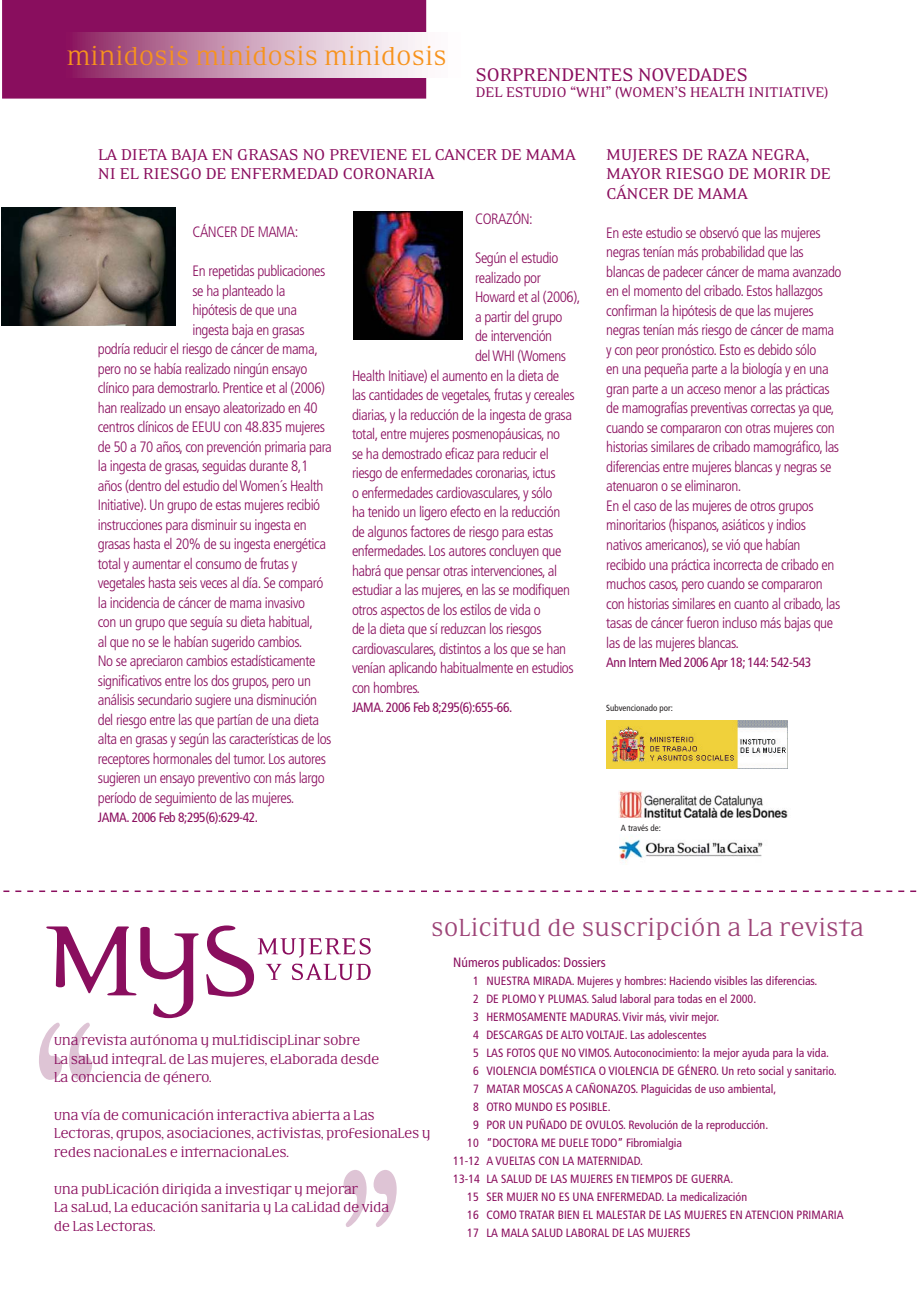
<style>
.page{position:relative;width:919px;height:1289px;background:#fff}
.page>*{position:absolute;margin:0;border:0;box-sizing:border-box;transform-origin:0 0}
.t1{font:24px "Eidetic Neo Omni";color:#f7931d}
.t2{font:22.8px "Eidetic Neo Omni";color:#9d4477}
.t3{font:21px "Eidetic Neo Omni";letter-spacing:-.03em;color:#8a0e5e}
.t4{font:18px/19.5px "Eidetic Neo Omni";letter-spacing:-.03em;color:#8a0e5e}
.t5{font:16.05px "Eidetic Neo Omni";letter-spacing:-.03em;color:#8a0e5e}
.t6{font:300 condensed 15px/19.5px "Frutiger LT Std";letter-spacing:-.03em;color:#8a0e5e}
.t7{font:condensed 13.5px "Frutiger LT Std";letter-spacing:-.03em;color:#8a0e5e}
.t8{font:condensed 13.5px "Frutiger LT Std";color:#8a0e5e}
.t9{font:13.2px/18.6px "Eidetic Neo Omni";letter-spacing:-.04em;color:#8a0e5e}
.t10{font:condensed 12px "Frutiger LT Std";color:#8a0e5e}
.t11{font:condensed 8.85px "Frutiger LT Std";color:#231f20}
</style>
<div class="page">
<svg style="left:343px;top:1170px;width:53px;height:57px"></svg>
<div style="left:3px;top:0;width:422px;height:98px;background:#890e5e"></div>
<div style="left:2px;top:0;width:424px;height:99px;border:2px solid #890e5e"></div>
<svg style="left:75px;top:33px;width:351px;height:44px;background:#ca9cb7"></svg>
<svg style="left:206px;top:925px;width:164px;height:71px"></svg>
<svg style="left:3px;top:890px;width:914px;height:2px"></svg>
<svg style="left:39px;top:926px;width:160px;height:153px"></svg>
<img style="left:353px;top:211px;width:109px;height:129px">
<img style="left:1px;top:207px;width:174px;height:118px">
<img style="left:619px;top:790px;width:169px;height:27px">
<img style="left:619px;top:839px;width:144px;height:23px">
<img style="left:606px;top:721px;width:181px;height:47px">
<h1 class="t1" style="left:67px;top:45px;width:381px">MINIDOSIS MINIDOSIS MINIDOSIS</h1>
<h3 class="t3" style="left:475px;top:64px;width:274px">SORPRENDENTES NOVEDADES</h3>
<p class="t5" style="left:475px;top:84px;width:354px">DEL ESTUDIO “WHI” (WOMEN’S HEALTH INITIATIVE)</p>
<p class="t4" style="left:98px;top:144px;width:479px">LA DIETA BAJA EN GRASAS NO PREVIENE EL CANCER DE MAMA<br>NI EL RIESGO DE ENFERMEDAD CORONARIA</p>
<p class="t6" style="left:192px;top:223px;width:107px">CÁNCER DE MAMA:</p>
<p class="t6" style="left:192px;top:262px;width:134px">En repetidas publicaciones</p>
<p class="t6" style="left:192px;top:281px;width:94px">se ha planteado la</p>
<p class="t6" style="left:192px;top:301px;width:106px">hipótesis de que una</p>
<p class="t6" style="left:192px;top:320px;width:114px">ingesta baja en grasas</p>
<p class="t6" style="left:98px;top:340px;width:221px">podría reducir el riesgo de cáncer de mama,</p>
<p class="t6" style="left:98px;top:359px;width:211px">pero no se había realizado ningún ensayo</p>
<p class="t6" style="left:98px;top:379px;width:228px">clínico para demostrarlo. Prentice et al (2006)</p>
<p class="t6" style="left:98px;top:398px;width:221px">han realizado un ensayo aleatorizado en 40</p>
<p class="t6" style="left:98px;top:418px;width:229px">centros clínicos de EEUU con 48.835 mujeres</p>
<p class="t6" style="left:98px;top:437px;width:235px">de 50 a 70 años, con prevención primaria para</p>
<p class="t6" style="left:98px;top:457px;width:212px">la ingesta de grasas, seguidas durante 8,1</p>
<p class="t6" style="left:98px;top:476px;width:227px">años (dentro del estudio del Women´s Health</p>
<p class="t6" style="left:98px;top:496px;width:224px">Initiative). Un grupo de estas mujeres recibió</p>
<p class="t6" style="left:98px;top:515px;width:210px">instrucciones para disminuir su ingesta en</p>
<p class="t6" style="left:98px;top:535px;width:230px">grasas hasta el 20% de su ingesta energética</p>
<p class="t6" style="left:98px;top:554px;width:201px">total y aumentar el consumo de frutas y</p>
<p class="t6" style="left:98px;top:574px;width:227px">vegetales hasta seis veces al día. Se comparó</p>
<p class="t6" style="left:98px;top:593px;width:209px">la incidencia de cáncer de mama invasivo</p>
<p class="t6" style="left:98px;top:613px;width:217px">con un grupo que seguía su dieta habitual,</p>
<p class="t6" style="left:98px;top:632px;width:206px">al que no se le habían sugerido cambios.</p>
<p class="t6" style="left:98px;top:652px;width:219px">No se apreciaron cambios estadísticamente</p>
<p class="t6" style="left:98px;top:671px;width:215px">significativos entre los dos grupos, pero un</p>
<p class="t6" style="left:98px;top:691px;width:221px">análisis secundario sugiere una disminución</p>
<p class="t6" style="left:98px;top:710px;width:223px">del riesgo entre las que partían de una dieta</p>
<p class="t6" style="left:98px;top:730px;width:235px">alta en grasas y según las características de los</p>
<p class="t6" style="left:98px;top:749px;width:229px">receptores hormonales del tumor. Los autores</p>
<p class="t6" style="left:98px;top:769px;width:228px">sugieren un ensayo preventivo con más largo</p>
<p class="t6" style="left:98px;top:788px;width:198px">período de seguimiento de las mujeres.</p>
<p class="t7" style="left:98px;top:811px;width:162px">JAMA. 2006 Feb 8;295(6):629-42.</p>
<p class="t6" style="left:475px;top:210px;width:59px">CORAZÓN:</p>
<p class="t6" style="left:475px;top:249px;width:85px">Según el estudio</p>
<p class="t6" style="left:475px;top:269px;width:67px">realizado por</p>
<p class="t6" style="left:475px;top:288px;width:107px">Howard et al (2006),</p>
<p class="t6" style="left:475px;top:308px;width:89px">a partir del grupo</p>
<p class="t6" style="left:475px;top:327px;width:79px">de intervención</p>
<p class="t6" style="left:475px;top:347px;width:92px">del WHI (Womens</p>
<p class="t6" style="left:352px;top:366px;width:209px">Health Initiave) el aumento en la dieta de</p>
<p class="t6" style="left:352px;top:386px;width:224px">las cantidades de vegetales, frutas y cereales</p>
<p class="t6" style="left:352px;top:405px;width:221px">diarias, y la reducción de la ingesta de grasa</p>
<p class="t6" style="left:352px;top:425px;width:210px">total, entre mujeres posmenopáusicas, no</p>
<p class="t6" style="left:352px;top:444px;width:198px">se ha demostrado eficaz para reducir el</p>
<p class="t6" style="left:352px;top:464px;width:205px">riesgo de enfermedades coronarias, ictus</p>
<p class="t6" style="left:352px;top:483px;width:202px">o enfermedades cardiovasculares, y sólo</p>
<p class="t6" style="left:352px;top:503px;width:210px">ha tenido un ligero efecto en la reducción</p>
<p class="t6" style="left:352px;top:522px;width:203px">de algunos factores de riesgo para estas</p>
<p class="t6" style="left:352px;top:542px;width:211px">enfermedades. Los autores concluyen que</p>
<p class="t6" style="left:352px;top:561px;width:207px">habrá que pensar otras intervenciones, al</p>
<p class="t6" style="left:352px;top:581px;width:220px">estudiar a las mujeres, en las se modifiquen</p>
<p class="t6" style="left:352px;top:600px;width:190px">otros aspectos de los estilos de vida o</p>
<p class="t6" style="left:352px;top:620px;width:191px">de la dieta que sí reduzcan los riesgos</p>
<p class="t6" style="left:352px;top:639px;width:215px">cardiovasculares, distintos a los que se han</p>
<p class="t6" style="left:352px;top:659px;width:223px">venían aplicando habitualmente en estudios</p>
<p class="t6" style="left:352px;top:678px;width:70px">con hombres.</p>
<p class="t7" style="left:352px;top:701px;width:162px">JAMA. 2006 Feb 8;295(6):655-66.</p>
<p class="t4" style="left:606px;top:144px;width:226px">MUJERES DE RAZA NEGRA,<br>MAYOR RIESGO DE MORIR DE<br>CÁNCER DE MAMA</p>
<p class="t6" style="left:606px;top:224px;width:237px">En este estudio se observó que las mujeres negras tenían más probabilidad que las blancas de padecer cáncer de mama avanzado en el momento del cribado. Estos hallazgos confirman la hipótesis de que las mujeres negras tenían más riesgo de cáncer de mama y con peor pronóstico. Esto es debido sólo<br>en una pequeña parte a la biología y en una gran parte a un acceso menor a las prácticas de mamografías preventivas correctas ya que, cuando se compararon con otras mujeres con historias similares de cribado mamográfico, las diferencias entre mujeres blancas y negras se atenuaron o se eliminaron.<br>En el caso de las mujeres de otros grupos minoritarios (hispanos, asiáticos y indios nativos americanos), se vió que habían recibido una práctica incorrecta de cribado en muchos casos, pero cuando se compararon con historias similares en cuanto al cribado, las tasas de cáncer fueron incluso más bajas que las de las mujeres blancas.</p>
<p class="t7" style="left:606px;top:655px;width:207px">Ann Intern Med 2006 Apr 18; 144: 542-543</p>
<p class="t11" style="left:606px;top:703px;width:68px">Subvencionado por:</p>
<p class="t11" style="left:620px;top:824px;width:42px">A través de:</p>
<h2 class="t2" style="left:431px;top:917px;width:435px">SOLICITUD DE SUSCRIPCIÓN A LA REVISTA</h2>
<p class="t9" style="left:54px;top:1031px;width:327px">UNA REVISTA AUTÓNOMA Y MULTIDISCIPLINAR SOBRE<br>LA SALUD INTEGRAL DE LAS MUJERES, ELABORADA DESDE<br>LA CONCIENCIA DE GÉNERO.</p>
<p class="t9" style="left:54px;top:1106px;width:378px">UNA VÍA DE COMUNICACIÓN INTERACTIVA ABIERTA A LAS<br>LECTORAS, GRUPOS, ASOCIACIONES, ACTIVISTAS, PROFESIONALES Y<br>REDES NACIONALES E INTERNACIONALES.</p>
<p class="t9" style="left:54px;top:1180px;width:337px">UNA PUBLICACIÓN DIRIGIDA A INVESTIGAR Y MEJORAR<br>LA SALUD, LA EDUCACIÓN SANITARIA Y LA CALIDAD DE VIDA<br>DE LAS LECTORAS.</p>
<p class="t8" style="left:453px;top:956px;width:154px">Números publicados: Dossiers</p>
<p class="t10" style="left:473px;top:975px;width:346px">1 NUESTRA MIRADA. Mujeres y hombres: Haciendo visibles las diferencias.</p>
<p class="t10" style="left:473px;top:993px;width:285px">2 DE PLOMO Y PLUMAS. Salud laboral para todas en el 2000.</p>
<p class="t10" style="left:473px;top:1011px;width:248px">3 HERMOSAMENTE MADURAS. Vivir más, vivir mejor.</p>
<p class="t10" style="left:473px;top:1029px;width:235px">4 DESCARGAS DE ALTO VOLTAJE. Las adolescentes</p>
<p class="t10" style="left:473px;top:1047px;width:357px">5 LAS FOTOS QUE NO VIMOS. Autoconocimiento: la mejor ayuda para la vida.</p>
<p class="t10" style="left:473px;top:1065px;width:365px">6 VIOLENCIA DOMÉSTICA O VIOLENCIA DE GÉNERO. Un reto social y sanitario.</p>
<p class="t10" style="left:473px;top:1083px;width:304px">7 MATAR MOSCAS A CAÑONAZOS. Plaguicidas de uso ambiental,</p>
<p class="t10" style="left:473px;top:1101px;width:139px">8 OTRO MUNDO ES POSIBLE.</p>
<p class="t10" style="left:473px;top:1119px;width:296px">9 POR UN PUÑADO DE OVULOS. Revolución de la reproducción.</p>
<p class="t10" style="left:467px;top:1137px;width:216px">10 “DOCTORA ME DUELE TODO” Fibromialgia</p>
<p class="t10" style="left:453px;top:1155px;width:191px">11-12 A VUELTAS CON LA MATERNIDAD.</p>
<p class="t10" style="left:453px;top:1173px;width:281px">13-14 LA SALUD DE LAS MUJERES EN TIEMPOS DE GUERRA.</p>
<p class="t10" style="left:467px;top:1191px;width:281px">15 SER MUJER NO ES UNA ENFERMEDAD. La medicalización</p>
<p class="t10" style="left:467px;top:1209px;width:378px">16 COMO TRATAR BIEN EL MALESTAR DE LAS MUJERES EN ATENCION PRIMARIA</p>
<p class="t10" style="left:467px;top:1227px;width:224px">17 LA MALA SALUD LABORAL DE LAS MUJERES</p>
</div>
